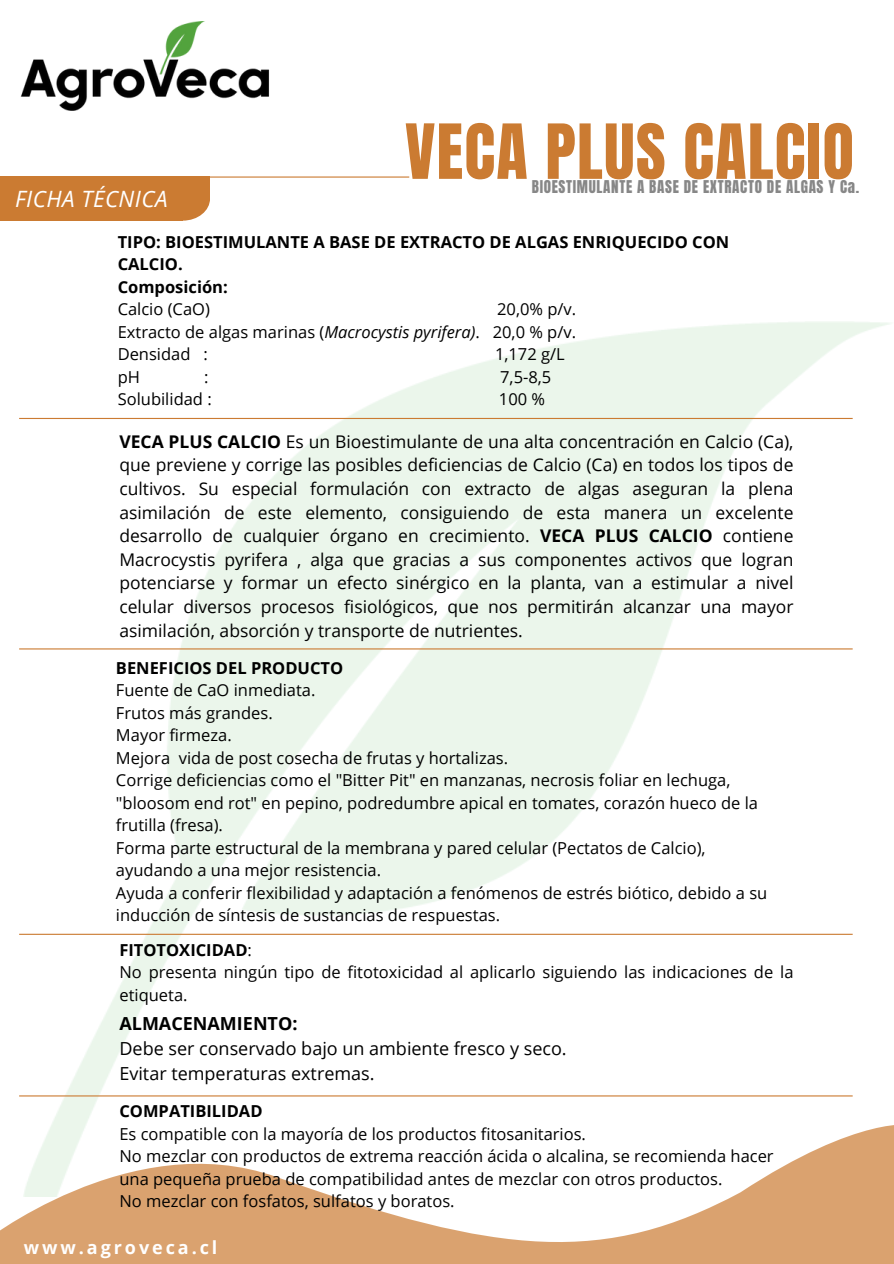
<style>
.page{position:relative;width:894px;height:1264px;background:#fff}
.page>*{position:absolute;margin:0;border:0;box-sizing:border-box;transform-origin:0 0}
.t1{font:64.5px "Anton";letter-spacing:.02em;color:#cb7b32}
.t2{font:italic 22.5px "Open Sans";letter-spacing:.02em;color:#fff}
.t3{font:18px/24.8px "Open Sans";color:#000}
.t4{font:700 18px "Open Sans";letter-spacing:.16em;color:#fff}
.t5{font:17.55px/23.7px "Open Sans";color:#000;text-align:justify}
.t6{font:16.5px/22.5px "Open Sans";color:#000}
.t7{font:700 16.5px/22.5px "Open Sans";color:#000}
.t8{font:15px "Anton";letter-spacing:.045em;color:#878787}
.s1{font-weight:400}
.s2{font-style:italic}
.s3{font-weight:700}
</style>
<div class="page">
<svg style="left:0;top:1125px;width:893px;height:138px;fill:#daa26f"></svg>
<img style="left:24px;top:322px;width:868px;height:874px">
<img style="left:20px;top:21px;width:249px;height:89px">
<div style="left:155px;top:176px;width:55px;height:45px;background:#cb7b32;border-radius:50%"></div>
<hr style="left:19px;top:418px;width:833px;height:1px;background:#cb7b32">
<hr style="left:19px;top:648px;width:833px;height:1px;background:#cb7b32">
<hr style="left:19px;top:933px;width:833px;height:1px;background:#cb7b32">
<hr style="left:0;top:176px;width:409px;height:2px;background:#cb7b32">
<div style="left:0;top:176px;width:183px;height:45px;background:#cb7b32"></div>
<div style="left:167px;top:176px;width:43px;height:22px;background:#cb7b32"></div>
<hr style="left:19px;top:1095px;width:833px;height:1px;background:#cb7b32">
<h1 class="t2" style="left:15px;top:183px;width:154px">FICHA TÉCNICA</h1>
<p class="t1" style="left:405px;top:105px;width:450px">VECA PLUS CALCIO</p>
<h4 class="t8" style="left:531px;top:176px;width:329px">BIOESTIMULANTE A BASE DE EXTRACTO DE ALGAS Y Ca.</h4>
<h4 class="t7" style="left:118px;top:230px;width:613px">TIPO: BIOESTIMULANTE A BASE DE EXTRACTO DE ALGAS ENRIQUECIDO CON<br>CALCIO.<br>Composición:<br><span class="s1">Calcio (CaO)</span></h4>
<h4 class="t6" style="left:118px;top:298px;width:460px;text-align:justify;text-indent:379px">20,0% p/v.<br>Extracto de algas marinas (<span class="s2">Macrocystis pyrifera)</span>. 20,0 % p/v.<br>Densidad :</h4>
<h4 class="t6" style="left:495px;top:343px;width:71px">1,172 g/L</h4>
<h4 class="t6" style="left:118px;top:365px;width:24px">pH</h4>
<h4 class="t6" style="left:204px;top:365px;width:6px">:</h4>
<h4 class="t6" style="left:500px;top:365px;width:53px">7,5-8,5</h4>
<h4 class="t6" style="left:118px;top:388px;width:95px">Solubilidad :</h4>
<h4 class="t6" style="left:499px;top:388px;width:48px">100 %</h4>
<p class="t5" style="left:119px;top:429px;width:675px"><span class="s3">VECA PLUS CALCIO</span> Es un Bioestimulante de una alta concentración en Calcio (Ca), que previene y corrige las posibles deficiencias de Calcio (Ca) en todos los tipos de cultivos. Su especial formulación con extracto de algas aseguran la plena asimilación de este elemento, consiguiendo de esta manera un excelente desarrollo de cualquier órgano en crecimiento. <span class="s3">VECA PLUS CALCIO</span> contiene Macrocystis pyrifera , alga que gracias a sus componentes activos que logran potenciarse y formar un efecto sinérgico en la planta, van a estimular a nivel celular diversos procesos fisiológicos, que nos permitirán alcanzar una mayor asimilación, absorción y transporte de nutrientes.</p>
<h2 class="t6" style="left:116px;top:656px;width:652px"><span class="s3">BENEFICIOS DEL PRODUCTO<br></span>Fuente de CaO inmediata.<br>Frutos más grandes.<br>Mayor firmeza.<br>Mejora vida de post cosecha de frutas y hortalizas.<br>Corrige deficiencias como el "Bitter Pit" en manzanas, necrosis foliar en lechuga, "bloosom end rot" en pepino, podredumbre apical en tomates, corazón hueco de la frutilla (fresa).<br>Forma parte estructural de la membrana y pared celular (Pectatos de Calcio), ayudando a una mejor resistencia.<br>Ayuda a conferir flexibilidad y adaptación a fenómenos de estrés biótico, debido a su inducción de síntesis de sustancias de respuestas.</h2>
<h4 class="t6" style="left:119px;top:937px;width:675px"><span class="s3">FITOTOXICIDAD</span>:<br>No presenta ningún tipo de fitotoxicidad al aplicarlo siguiendo las indicaciones de la etiqueta.</h4>
<h4 class="t3" style="left:119px;top:1010px;width:448px"><span class="s3">ALMACENAMIENTO:<br></span>Debe ser conservado bajo un ambiente fresco y seco.<br>Evitar temperaturas extremas.</h4>
<h4 class="t6" style="left:119px;top:1099px;width:655px"><span class="s3">COMPATIBILIDAD<br></span>Es compatible con la mayoría de los productos fitosanitarios.<br>No mezclar con productos de extrema reacción ácida o alcalina, se recomienda hacer una pequeña prueba de compatibilidad antes de mezclar con otros productos.<br>No mezclar con fosfatos, sulfatos y boratos.</h4>
<h4 class="t4" style="left:24px;top:1234px;width:195px">www.agroveca.cl</h4>
</div>
